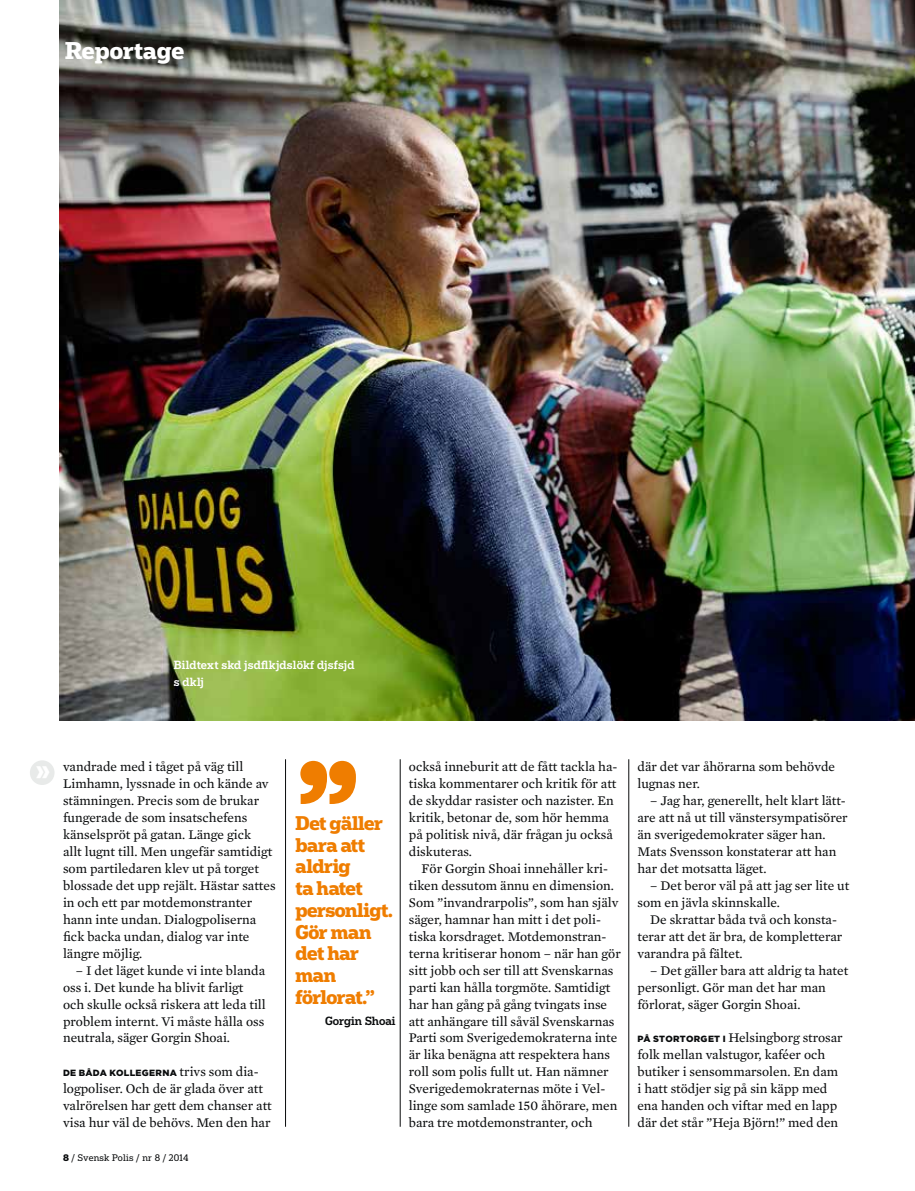
<style>
.page{position:relative;width:915px;height:1191px;background:#fff}
.page>*{position:absolute;margin:0;border:0;box-sizing:border-box;transform-origin:0 0}
.t1{font:700 139.5px/134.7px "Popular";color:#ef7d00}
.t2{font:900 26.7px "Popular";color:#fff}
.t3{font:700 22.95px "Popular";color:#fff}
.t4{font:700 18.75px/21.8px "Popular";letter-spacing:-.03em;color:#ef7d00}
.t5{font:13.5px/17px "Mercury Text G2";color:#090b0c}
.t6{font:500 11.25px/17px "Popular";letter-spacing:.015em;color:#fff}
.t7{font:500 11.25px "Popular";color:#090b0c}
.t8{font:900 9px "Gotham";letter-spacing:.035em;color:#090b0c}
.t9{font:9px "Popular";letter-spacing:.025em;color:#090b0c}
.s1{font-family:"Mercury Text G2";font-weight:400;font-size:13.5px}
.s2{font-weight:700}
.s3{font-family:"Gotham";font-weight:900;font-size:9px}
</style>
<div class="page">
<hr style="left:285px;top:759px;width:1px;height:367px;background:#090b0c">
<hr style="left:400px;top:759px;width:1px;height:367px;background:#090b0c">
<hr style="left:628px;top:759px;width:1px;height:367px;background:#090b0c">
<div style="left:30px;top:760px;width:24px;height:25px;background:#e8eae9;border-radius:50%"></div>
<img style="left:59px;top:0;width:855px;height:721px">
<h3 class="t3" style="left:65px;top:35px;width:121px">Reportage</h3>
<h2 class="t2" style="left:36px;top:751px;width:16px">»</h2>
<h1 class="t1" style="left:291px;top:607px;width:69px">’’ ’’</h1>
<h3 class="t4" style="left:295px;top:811px;width:99px">Det gäller bara att aldrig<br>ta hatet personligt.<br>Gör man det har man förlorat.”</h3>
<p class="t7" style="left:325px;top:1013px;width:72px">Gorgin Shoai</p>
<p class="t6" style="left:174px;top:656px;width:182px">Bildtext skd jsdflkjdslökf djsfsjd s dklj</p>
<p class="t5" style="left:63px;top:758px;width:214px">vandrade med i tåget på väg till<br>Limhamn, lyssnade in och kände av stämningen. Precis som de brukar fungerade de som insatschefens känselspröt på gatan. Länge gick<br>allt lugnt till. Men ungefär samtidigt som partiledaren klev ut på torget blossade det upp rejält. Hästar sattes in och ett par motdemonstranter hann inte undan. Dialogpoliserna fick backa undan, dialog var inte längre möjlig.</p>
<p class="t5" style="left:63px;top:961px;width:204px;text-indent:13px">– I det läget kunde vi inte blanda oss i. Det kunde ha blivit farligt och skulle också riskera att leda till problem internt. Vi måste hålla oss neutrala, säger Gorgin Shoai.</p>
<p class="t8" style="left:63px;top:1067px;width:197px">DE BÅDA KOLLEGERNA <span class="s1">trivs som dia-</span></p>
<p class="t5" style="left:63px;top:1080px;width:210px">logpoliser. Och de är glada över att valrörelsen har gett dem chanser att visa hur väl de behövs. Men den har</p>
<p class="t9" style="left:63px;top:1151px;width:127px"><span class="s2">8</span> / Svensk Polis / nr 8 / 2014</p>
<p class="t5" style="left:409px;top:758px;width:210px">också inneburit att de fått tackla ha&shy;tiska kommentarer och kritik för att de skyddar rasister och nazister. En kritik, betonar de, som hör hemma på politisk nivå, där frågan ju också diskuteras.</p>
<p class="t5" style="left:409px;top:860px;width:213px;text-indent:13px">För Gorgin Shoai innehåller kri&shy;tiken dessutom ännu en dimension.<br>Som ”invandrarpolis”, som han själv säger, hamnar han mitt i det poli&shy;tiska korsdraget. Motdemonstran&shy;terna kritiserar honom – när han gör sitt jobb och ser till att Svenskarnas parti kan hålla torgmöte. Samtidigt har han gång på gång tvingats inse att anhängare till såväl Svenskarnas Parti som Sverigedemokraterna inte är lika benägna att respektera hans roll som polis fullt ut. Han nämner Sverigedemokraternas möte i Vel&shy;linge som samlade 150 åhörare, men bara tre motdemonstranter, och</p>
<p class="t5" style="left:637px;top:758px;width:199px">där det var åhörarna som behövde lugnas ner.</p>
<p class="t5" style="left:637px;top:792px;width:212px;text-indent:13px">– Jag har, generellt, helt klart lätt&shy;are att nå ut till vänstersympatisörer än sverigedemokrater säger han.<br>Mats Svensson konstaterar att han har det motsatta läget.</p>
<p class="t5" style="left:637px;top:877px;width:213px;text-indent:13px">– Det beror väl på att jag ser lite ut som en jävla skinnskalle.</p>
<p class="t5" style="left:637px;top:911px;width:206px;text-indent:13px">De skrattar båda två och konsta&shy;terar att det är bra, de kompletterar varandra på fältet.</p>
<p class="t5" style="left:637px;top:961px;width:212px;text-indent:13px">– Det gäller bara att aldrig ta hatet personligt. Gör man det har man förlorat, säger Gorgin Shoai.</p>
<p class="t5" style="left:637px;top:1029px;width:207px"><span class="s3">PÅ STORTORGET I</span> Helsingborg strosar folk mellan valstugor, kaféer och butiker i sensommarsolen. En dam i hatt stödjer sig på sin käpp med ena handen och viftar med en lapp där det står ”Heja Björn!” med den</p>
</div>
